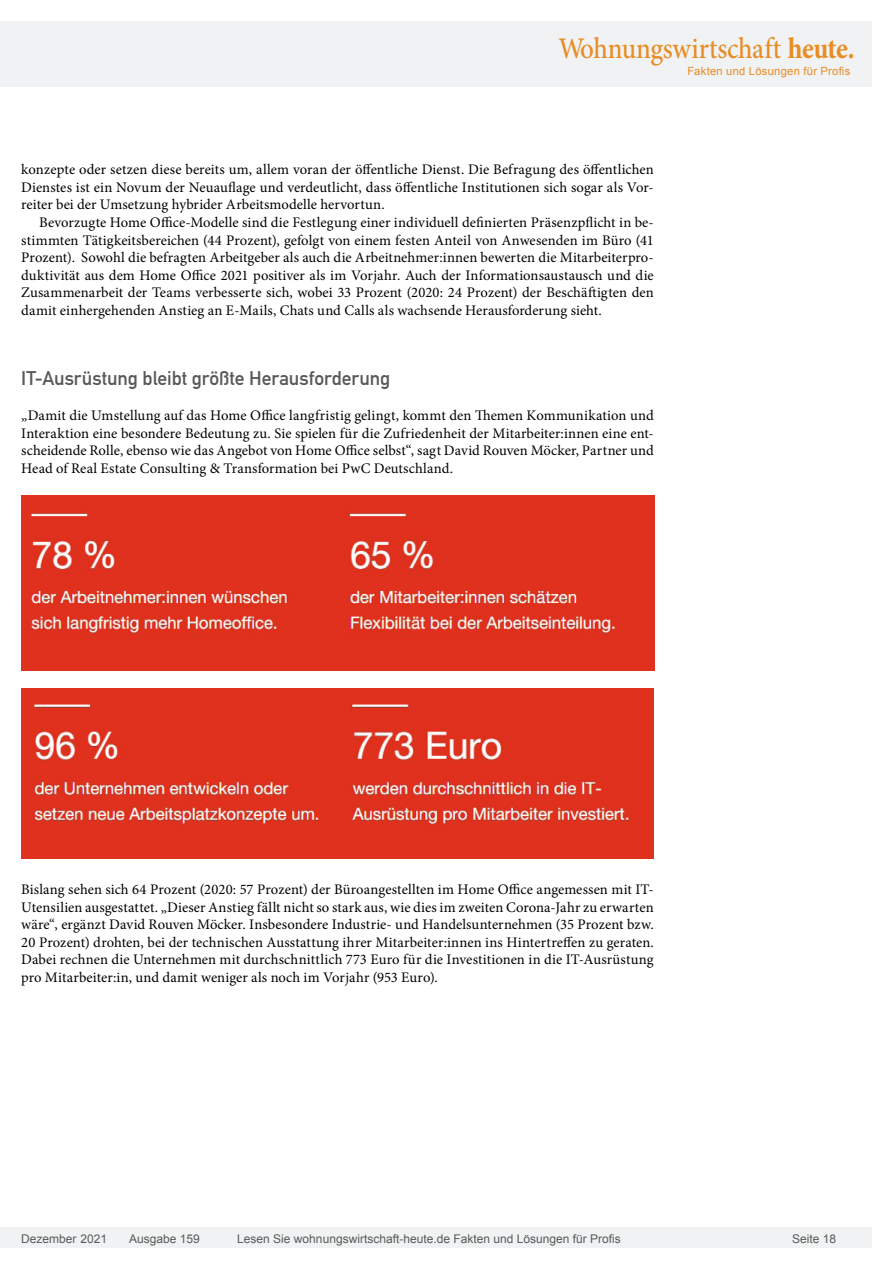
<style>
.page{position:relative;width:893px;height:1263px;background:#fff}
.page>*{position:absolute;margin:0;border:0;box-sizing:border-box;transform-origin:0 0}
.t1{font:500 30px "Minion Pro";letter-spacing:-.01em;color:#e88c24;scale:.9 1}
.Überschrift_Grau{font:19.5px "DIN Mittelschrift";letter-spacing:-.005em;color:#595959}
.Fließtext_erste_Zeil{font:14.7px/17.5px "Minion Pro";letter-spacing:.005em;color:#000;text-align:justify}
.Fliesstext{font:14.7px/17.5px "Minion Pro";letter-spacing:.005em;color:#000;text-align:justify}
.t2{font:12px "Arial";color:#595959}
.t3{font:11.25px "Arial";letter-spacing:.025em;color:#e88c24}
.s1{font-weight:700}
</style>
<div class="page">
<div style="left:0;top:1227px;width:872px;height:20px;background:#f1f2f3"></div>
<div style="left:0;top:21px;width:872px;height:66px;background:#f1f2f3"></div>
<img style="left:21px;top:496px;width:633px;height:174px">
<img style="left:21px;top:689px;width:632px;height:170px">
<h1 class="t1" style="left:558px;top:28px;width:331px">Wohnungswirtschaft <span class="s1">heute.</span></h1>
<p class="t3" style="left:687px;top:63px;width:165px">Fakten und Lösungen für Profis</p>
<p class="Fliesstext" style="left:21px;top:161px;width:634px">konzepte oder setzen diese bereits um, allem voran der öffentliche Dienst. Die Befragung des öffentlichen Dienstes ist ein Novum der Neuauflage und verdeutlicht, dass öffentliche Institutionen sich sogar als Vor&shy;reiter bei der Umsetzung hybrider Arbeitsmodelle hervortun.</p>
<p class="Fliesstext" style="left:21px;top:214px;width:634px;text-indent:18px">Bevorzugte Home Office-Modelle sind die Festlegung einer individuell definierten Präsenzpflicht in be&shy;stimmten Tätigkeitsbereichen (44 Prozent), gefolgt von einem festen Anteil von Anwesenden im Büro (41<br>Prozent). Sowohl die befragten Arbeitgeber als auch die Arbeitnehmer:innen bewerten die Mitarbeiterpro&shy;duktivität aus dem Home Office 2021 positiver als im Vorjahr. Auch der Informationsaustausch und die Zusammenarbeit der Teams verbesserte sich, wobei 33 Prozent (2020: 24 Prozent) der Beschäftigten den damit einhergehenden Anstieg an E-Mails, Chats und Calls als wachsende Herausforderung sieht.</p>
<p class="Überschrift_Grau" style="left:21px;top:367px;width:370px">IT-Ausrüstung bleibt größte Herausforderung</p>
<p class="Fließtext_erste_Zeil" style="left:21px;top:407px;width:634px">„Damit die Umstellung auf das Home Office langfristig gelingt, kommt den Themen Kommunikation und Interaktion eine besondere Bedeutung zu. Sie spielen für die Zufriedenheit der Mitarbeiter:innen eine ent&shy;scheidende Rolle, ebenso wie das Angebot von Home Office selbst“, sagt David Rouven Möcker, Partner und Head of Real Estate Consulting &amp; Transformation bei PwC Deutschland.</p>
<p class="Fließtext_erste_Zeil" style="left:21px;top:880px;width:634px">Bislang sehen sich 64 Prozent (2020: 57 Prozent) der Büroangestellten im Home Office angemessen mit IT-Utensilien ausgestattet. „Dieser Anstieg fällt nicht so stark aus, wie dies im zweiten Corona-Jahr zu erwarten wäre“, ergänzt David Rouven Möcker. Insbesondere Industrie- und Handelsunternehmen (35 Prozent bzw.<br>20 Prozent) drohten, bei der technischen Ausstattung ihrer Mitarbeiter:innen ins Hintertreffen zu geraten.<br>Dabei rechnen die Unternehmen mit durchschnittlich 773 Euro für die Investitionen in die IT-Ausrüstung pro Mitarbeiter:in, und damit weniger als noch im Vorjahr (953 Euro).</p>
<p class="t2" style="left:21px;top:1230px;width:87px">Dezember 2021</p>
<p class="t2" style="left:129px;top:1230px;width:72px">Ausgabe 159</p>
<p class="t2" style="left:237px;top:1230px;width:385px">Lesen Sie wohnungswirtschaft-heute.de Fakten und Lösungen für Profis</p>
<p class="t2" style="left:792px;top:1231px;width:46px">Seite 18</p>
</div>
